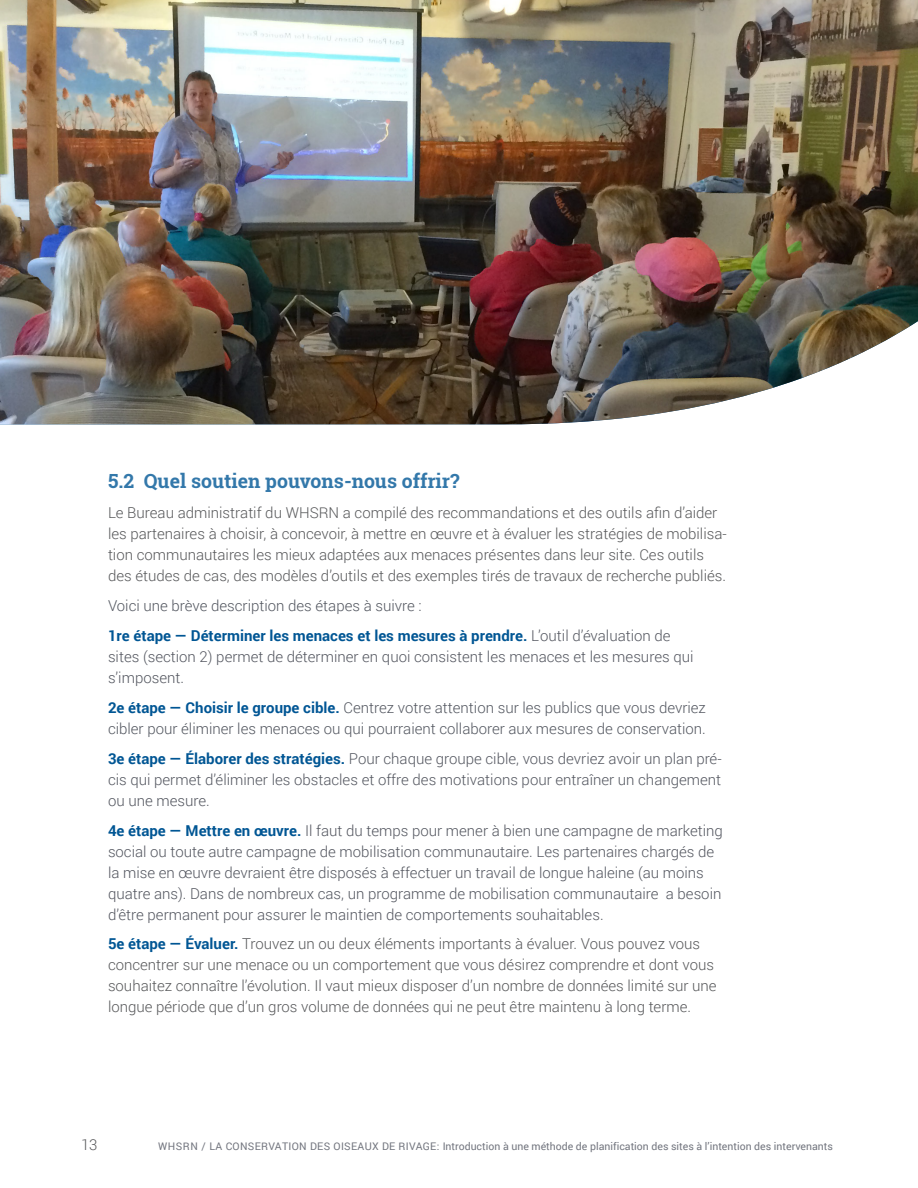
<style>
.page{position:relative;width:918px;height:1188px;background:#fff}
.page>*{position:absolute;margin:0;border:0;box-sizing:border-box;transform-origin:0 0}
.t1{font:700 19.5px "Roboto Slab";color:#3378aa}
.t2{font:300 15px/21px "Roboto";color:#53565f}
.t3{font:300 15px/21px "Roboto";color:#57585a}
.t4{font:300 15px/21px "Roboto";color:#52565f}
.t5{font:10.5px "Roboto";color:#73767f}
.s1{font-weight:700;color:#005694}
.s2{font-weight:700;color:#005695}
</style>
<div class="page">
<img style="left:0;top:0;width:918px;height:424px">
<p class="t1" style="left:108px;top:468px;width:353px">5.2 Quel soutien pouvons-nous offrir?</p>
<p class="t3" style="left:108px;top:502px;width:620px">Le Bureau administratif du WHSRN a compilé des recommandations et des outils afin d’aider les partenaires à choisir, à concevoir, à mettre en œuvre et à évaluer les stratégies de mobilisa&shy;tion communautaires les mieux adaptées aux menaces présentes dans leur site. Ces outils des études de cas, des modèles d’outils et des exemples tirés de travaux de recherche publiés.</p>
<p class="t4" style="left:108px;top:595px;width:315px">Voici une brève description des étapes à suivre :</p>
<p class="t2" style="left:108px;top:624px;width:587px"><span class="s1">1re étape — Déterminer les menaces et les mesures à prendre.</span> L’outil d’évaluation de sites (section 2) permet de déterminer en quoi consistent les menaces et les mesures qui s’imposent.</p>
<p class="t4" style="left:108px;top:696px;width:599px"><span class="s1">2e étape —</span> <span class="s2">Choisir le groupe cible.</span> Centrez votre attention sur les publics que vous devriez cibler pour éliminer les menaces ou qui pourraient collaborer aux mesures de conservation.</p>
<p class="t2" style="left:108px;top:747px;width:615px;text-align:justify"><span class="s1">3e étape — Élaborer des stratégies.</span> Pour chaque groupe cible, vous devriez avoir un plan pré&shy;cis qui permet d’éliminer les obstacles et offre des motivations pour entraîner un changement ou une mesure.</p>
<p class="t2" style="left:108px;top:819px;width:616px"><span class="s1">4e étape — Mettre en œuvre.</span> Il faut du temps pour mener à bien une campagne de marketing social ou toute autre campagne de mobilisation communautaire. Les partenaires chargés de la mise en œuvre devraient être disposés à effectuer un travail de longue haleine (au moins quatre ans). Dans de nombreux cas, un programme de mobilisation communautaire a besoin d’être permanent pour assurer le maintien de comportements souhaitables.</p>
<p class="t3" style="left:108px;top:933px;width:610px"><span class="s1">5e étape — Évaluer.</span> Trouvez un ou deux éléments importants à évaluer. Vous pouvez vous concentrer sur une menace ou un comportement que vous désirez comprendre et dont vous souhaitez connaître l’évolution. Il vaut mieux disposer d’un nombre de données limité sur une longue période que d’un gros volume de données qui ne peut être maintenu à long terme.</p>
<p class="t3" style="left:81px;top:1133px;width:18px">13</p>
<p class="t5" style="left:158px;top:1138px;width:676px">WHSRN / LA CONSERVATION DES OISEAUX DE RIVAGE: Introduction à une méthode de planification des sites à l’intention des intervenants</p>
</div>
